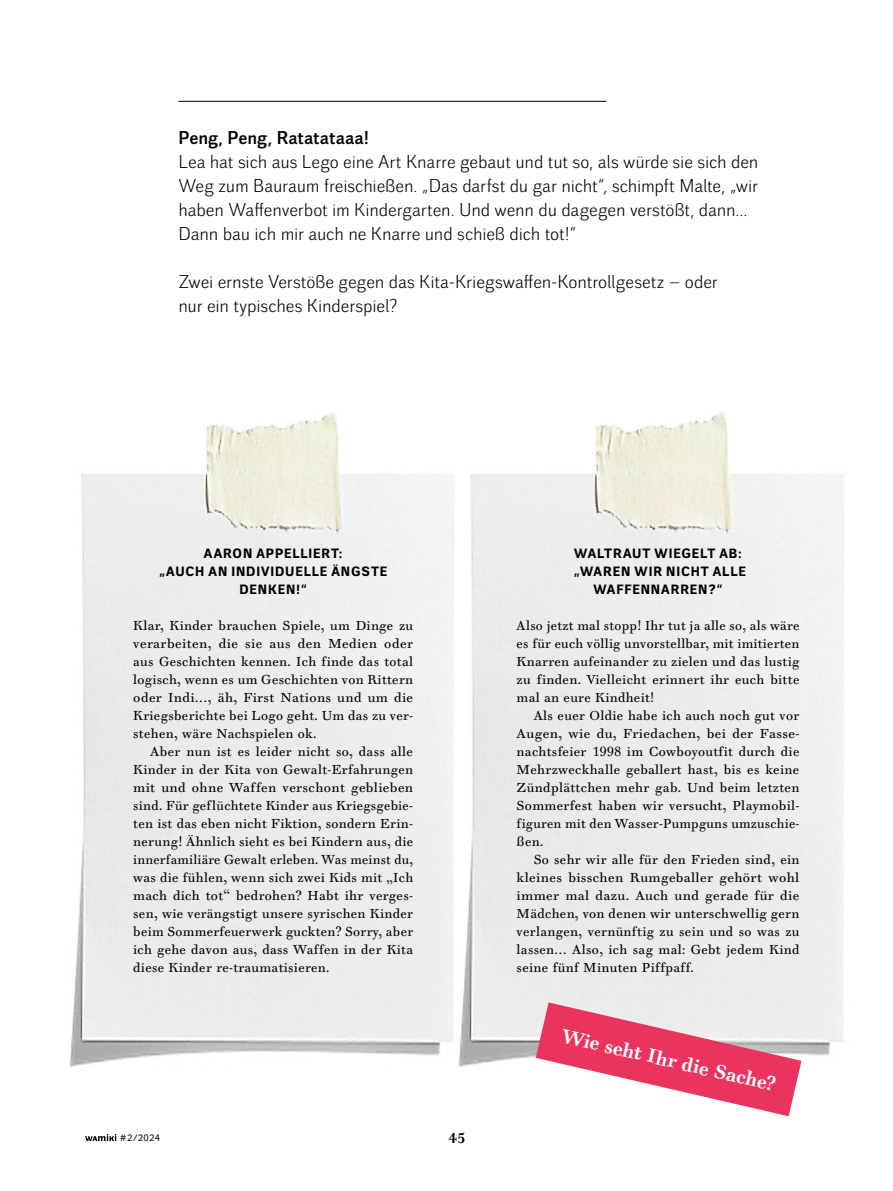
<style>
.page{position:relative;width:893px;height:1191px;background:#fff}
.page>*{position:absolute;margin:0;border:0;box-sizing:border-box;transform-origin:0 0}
.Fließtext___2sp{font:700 19.5px "Walbaum 10 Pro";color:#fff}
.Untertitel{font:18px/24px "Walbaum Grotesk";letter-spacing:-.01em;color:#000}
.Page{font:700 13.5px "Walbaum 10 Pro";color:#000}
.Fließtext___2sp_Einz{font:13.05px/18px "Walbaum 10 Pro";letter-spacing:.025em;color:#000;text-align:justify}
.Fließtext___2sp-2{font:13.05px/18px "Walbaum 10 Pro";letter-spacing:.025em;color:#000;text-align:justify}
.Zwischenüberschrift{font:700 13.05px/18px "Walbaum Grotesk Text";letter-spacing:.065em;color:#000;text-align:center}
.wamiki_Heftnummer{font:9px "Walbaum Grotesk Text";color:#000}
.s1{font-weight:700}
.s2{font-size:12.45px}
.s3{font-size:12.6px}
.s4{font-size:18.6px}
</style>
<div class="page">
<img style="left:69px;top:544px;width:385px;height:523px">
<img style="left:81px;top:412px;width:373px;height:132px">
<img style="left:458px;top:544px;width:386px;height:573px">
<img style="left:470px;top:412px;width:374px;height:132px">
<hr style="left:178px;top:101px;width:428px;height:1px;background:#000">
<svg style="left:536px;top:1002px;width:265px;height:114px"></svg>
<svg style="left:85px;top:1134px;width:31px;height:7px"></svg>
<p class="Untertitel" style="left:178px;top:127px;width:582px"><span class="s1">Peng, Peng, Ratatataaa!<br></span>Lea hat sich aus Lego eine Art Knarre gebaut und tut so, als würde sie sich den Weg zum Bauraum freischießen. „Das darfst du gar nicht“, schimpft Malte, „wir haben Waffenverbot im Kindergarten. Und wenn du dagegen verstößt, dann...<br>Dann bau ich mir auch ne Knarre und schieß dich tot!“</p>
<p class="Untertitel" style="left:178px;top:271px;width:541px">Zwei ernste Verstöße gegen das Kita-Kriegswaffen-Kontrollgesetz – oder nur ein typisches Kinderspiel?</p>
<p class="Zwischenüberschrift" style="left:159px;top:545px;width:230px">AARON APPELLIERT:<br>„AUCH AN INDIVIDUELLE ÄNGSTE<br>DENKEN!“</p>
<p class="Fließtext___2sp-2" style="left:133px;top:617px;width:281px"><span class="s2">K</span>lar, <span class="s2">K</span>inder brauchen <span class="s2">S</span>piele, um <span class="s2">D</span>inge zu verarbeiten, die sie aus den <span class="s2">M</span>edien oder aus <span class="s2">G</span>eschichten kennen. <span class="s2">I</span>ch finde das total logisch, wenn es um <span class="s2">G</span>eschichten von <span class="s2">R</span>ittern oder <span class="s2">I</span>ndi…, äh, <span class="s2">F</span>irst <span class="s2">N</span>ations und um die <span class="s2">K</span>riegsberichte bei <span class="s2">L</span>ogo geht. <span class="s2">U</span>m das zu ver&shy;stehen, wäre <span class="s2">N</span>achspielen ok.</p>
<p class="Fließtext___2sp_Einz" style="left:133px;top:743px;width:281px;text-indent:17px"><span class="s2">A</span>ber nun ist es leider nicht so, dass alle <span class="s2">K</span>inder in der <span class="s2">K</span>ita von <span class="s2">G</span>ewalt-<span class="s2">E</span>rfahrungen mit und ohne <span class="s2">W</span>affen verschont geblieben sind. <span class="s2">F</span>ür geflüchtete <span class="s2">K</span>inder aus <span class="s2">K</span>riegsgebie&shy;ten ist das eben nicht <span class="s2">F</span>iktion, sondern <span class="s2">E</span>rin&shy;nerung! <span class="s2">Ä</span>hnlich sieht es bei <span class="s2">K</span>indern aus, die innerfamiliäre <span class="s2">G</span>ewalt erleben. <span class="s2">W</span>as meinst du, was die fühlen, wenn sich zwei <span class="s2">K</span>ids mit „<span class="s2">I</span>ch mach dich tot“ bedrohen? <span class="s2">H</span>abt ihr verges&shy;sen, wie verängstigt unsere syrischen <span class="s2">K</span>inder beim <span class="s2">S</span>ommerfeuerwerk guckten? <span class="s2">S</span>orry, aber ich gehe davon aus, dass <span class="s2">W</span>affen in der <span class="s2">K</span>ita diese <span class="s2">K</span>inder re-traumatisieren.</p>
<p class="wamiki_Heftnummer" style="left:120px;top:1132px;width:41px"># 2/2024</p>
<p class="Page" style="left:449px;top:1129px;width:18px">45</p>
<p class="Zwischenüberschrift" style="left:574px;top:545px;width:173px">WALTRAUT WIEGELT AB: „WAREN WIR NICHT ALLE<br>WAFFENNARREN?“</p>
<p class="Fließtext___2sp-2" style="left:517px;top:617px;width:284px"><span class="s2">A</span>lso jetzt mal stopp! <span class="s2">I</span>hr tut ja alle so, als wäre es für euch völlig unvorstellbar, mit imitierten <span class="s2">K</span>narren aufeinander zu zielen und das lustig zu finden. <span class="s2">V</span>ielleicht erinnert ihr euch bitte mal an eure <span class="s2">K</span>indheit!</p>
<p class="Fließtext___2sp_Einz" style="left:517px;top:707px;width:284px;text-indent:17px"><span class="s2">A</span>ls euer <span class="s2">O</span>ldie habe ich auch noch gut vor <span class="s2">A</span>ugen, wie du, <span class="s2">F</span>riedachen, bei der <span class="s2">F</span>asse&shy;nachtsfeier <span class="s3">1998</span> im <span class="s2">C</span>owboyoutfit durch die <span class="s2">M</span>ehrzweckhalle geballert hast, bis es keine <span class="s2">Z</span>ündplättchen mehr gab. <span class="s2">U</span>nd beim letzten <span class="s2">S</span>ommerfest haben wir versucht, <span class="s2">P</span>laymobil&shy;figuren mit den <span class="s2">W</span>asser-<span class="s2">P</span>umpguns umzuschie&shy;ßen.</p>
<p class="Fließtext___2sp_Einz" style="left:517px;top:851px;width:284px;text-indent:17px"><span class="s2">S</span>o sehr wir alle für den <span class="s2">F</span>rieden sind, ein kleines bisschen <span class="s2">R</span>umgeballer gehört wohl immer mal dazu. <span class="s2">A</span>uch und gerade für die <span class="s2">M</span>ädchen, von denen wir unterschwellig gern verlangen, vernünftig zu sein und so was zu lassen… <span class="s2">A</span>lso, ich sag mal: <span class="s2">G</span>ebt jedem <span class="s2">K</span>ind seine fünf <span class="s2">M</span>inuten <span class="s2">P</span>iffpaff.</p>
<p class="Fließtext___2sp" style="left:565px;top:1022px;width:220px;rotate:13deg"><span class="s4">W</span>ie seht <span class="s4">I</span>hr die <span class="s4">S</span>ache?</p>
</div>
